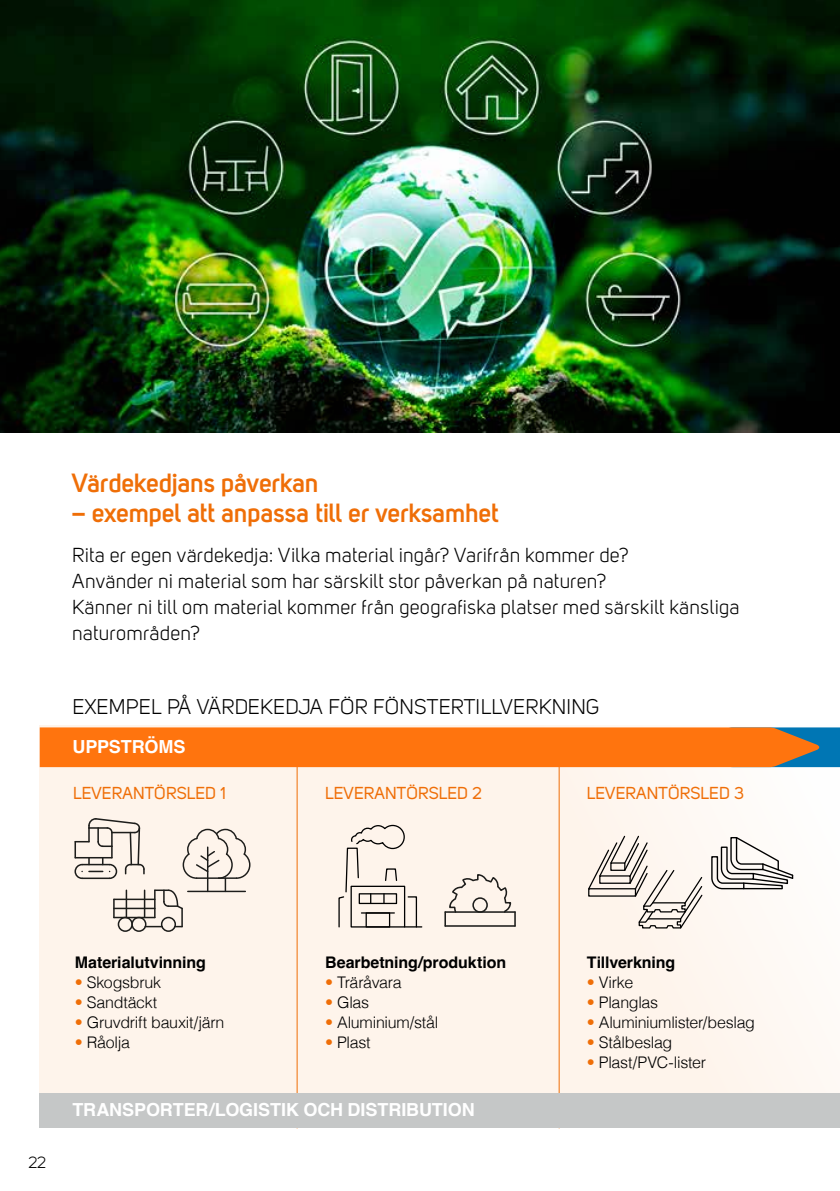
<style>
.page{position:relative;width:840px;height:1191px;background:#fff}
.page>*{position:absolute;margin:0;border:0;box-sizing:border-box;transform-origin:0 0}
.t1{font:700 26px "Uni Sans Semi";letter-spacing:-.01em;color:#ef6e07}
.t2{font:21px "Uni Sans Book";letter-spacing:.01em;color:#000}
.t3{font:20px/26px "Uni Sans Book";letter-spacing:.01em;color:#000}
.t4{font:700 18px "Helvetica";letter-spacing:-.005em;color:#fff}
.t5{font:17.2px "Uni Sans Regular";color:#ef6e07}
.t6{font:300 16px "Helvetica";letter-spacing:-.015em;color:#000}
.t7{font:700 16px "Helvetica";letter-spacing:-.005em;color:#000}
.t8{font:16px "Uni Sans Book";color:#000}
.s1{color:#ef6e07}
</style>
<div class="page">
<div style="left:40px;top:725px;width:799px;height:395px;background:#fef4eb"></div>
<hr style="left:296px;top:744px;width:1px;height:384px;background:#ef6e07">
<hr style="left:558px;top:744px;width:1px;height:384px;background:#ef6e07">
<img style="left:0;top:0;width:839px;height:432px">
<svg style="left:40px;top:727px;width:799px;height:40px;background:#f17518"></svg>
<div style="left:118px;top:916px;width:15px;height:16px;border:2px solid #1d1d1b;border-radius:50%"></div>
<div style="left:161px;top:916px;width:15px;height:16px;border:2px solid #1d1d1b;border-radius:50%"></div>
<div style="left:131px;top:916px;width:15px;height:16px;border:2px solid #1d1d1b;border-radius:50%"></div>
<svg style="left:74px;top:818px;width:177px;height:109px"></svg>
<svg style="left:444px;top:874px;width:71px;height:52px"></svg>
<hr style="left:445px;top:925px;width:69px;height:1px;background:#1d1d1b">
<svg style="left:338px;top:824px;width:83px;height:103px"></svg>
<svg style="left:588px;top:835px;width:114px;height:94px"></svg>
<svg style="left:711px;top:835px;width:82px;height:54px"></svg>
<div style="left:40px;top:1093px;width:799px;height:34px;background:#c5c7c7"></div>
<h1 class="t1" style="left:72px;top:467px;width:248px">Värdekedjans påverkan</h1>
<h1 class="t1" style="left:72px;top:497px;width:428px">– exempel att anpassa till er verksamhet</h1>
<p class="t3" style="left:72px;top:542px;width:668px">Rita er egen värdekedja: Vilka material ingår? Varifrån kommer de?<br>Använder ni material som har särskilt stor påverkan på naturen?<br>Känner ni till om material kommer från geografiska platser med särskilt känsliga naturområden?</p>
<p class="t2" style="left:72px;top:694px;width:528px">EXEMPEL PÅ VÄRDEKEDJA FÖR FÖNSTERTILLVERKNING</p>
<p class="t4" style="left:72px;top:735px;width:114px">UPPSTRÖMS</p>
<p class="t5" style="left:73px;top:782px;width:154px">LEVERANTÖRSLED 1</p>
<p class="t5" style="left:325px;top:782px;width:158px">LEVERANTÖRSLED 2</p>
<p class="t5" style="left:586px;top:782px;width:159px">LEVERANTÖRSLED 3</p>
<p class="t8" style="left:28px;top:1153px;width:19px">22</p>
<p class="t7" style="left:75px;top:953px;width:133px">Materialutvinning</p>
<p class="t6" style="left:75px;top:969px;width:88px"><span class="s1">•</span> Skogsbruk</p>
<p class="t6" style="left:75px;top:989px;width:84px"><span class="s1">•</span> Sandtäckt</p>
<p class="t6" style="left:75px;top:1009px;width:151px"><span class="s1">•</span> Gruvdrift bauxit/järn</p>
<p class="t6" style="left:75px;top:1029px;width:57px"><span class="s1">•</span> Råolja</p>
<p class="t7" style="left:325px;top:953px;width:182px">Bearbetning/produktion</p>
<p class="t6" style="left:325px;top:969px;width:78px"><span class="s1">•</span> Träråvara</p>
<p class="t6" style="left:325px;top:989px;width:46px"><span class="s1">•</span> Glas</p>
<p class="t6" style="left:325px;top:1009px;width:114px"><span class="s1">•</span> Aluminium/stål</p>
<p class="t6" style="left:325px;top:1029px;width:47px"><span class="s1">•</span> Plast</p>
<p class="t4" style="left:72px;top:1098px;width:404px">TRANSPORTER/LOGISTIK OCH DISTRIBUTION</p>
<p class="t7" style="left:586px;top:953px;width:90px">Tillverkning</p>
<p class="t6" style="left:586px;top:969px;width:48px"><span class="s1">•</span> Virke</p>
<p class="t6" style="left:586px;top:989px;width:73px"><span class="s1">•</span> Planglas</p>
<p class="t6" style="left:586px;top:1009px;width:169px"><span class="s1">•</span> Aluminiumlister/beslag</p>
<p class="t6" style="left:586px;top:1029px;width:87px"><span class="s1">•</span> Stålbeslag</p>
<p class="t6" style="left:586px;top:1049px;width:121px"><span class="s1">•</span> Plast/PVC-lister</p>
</div>
